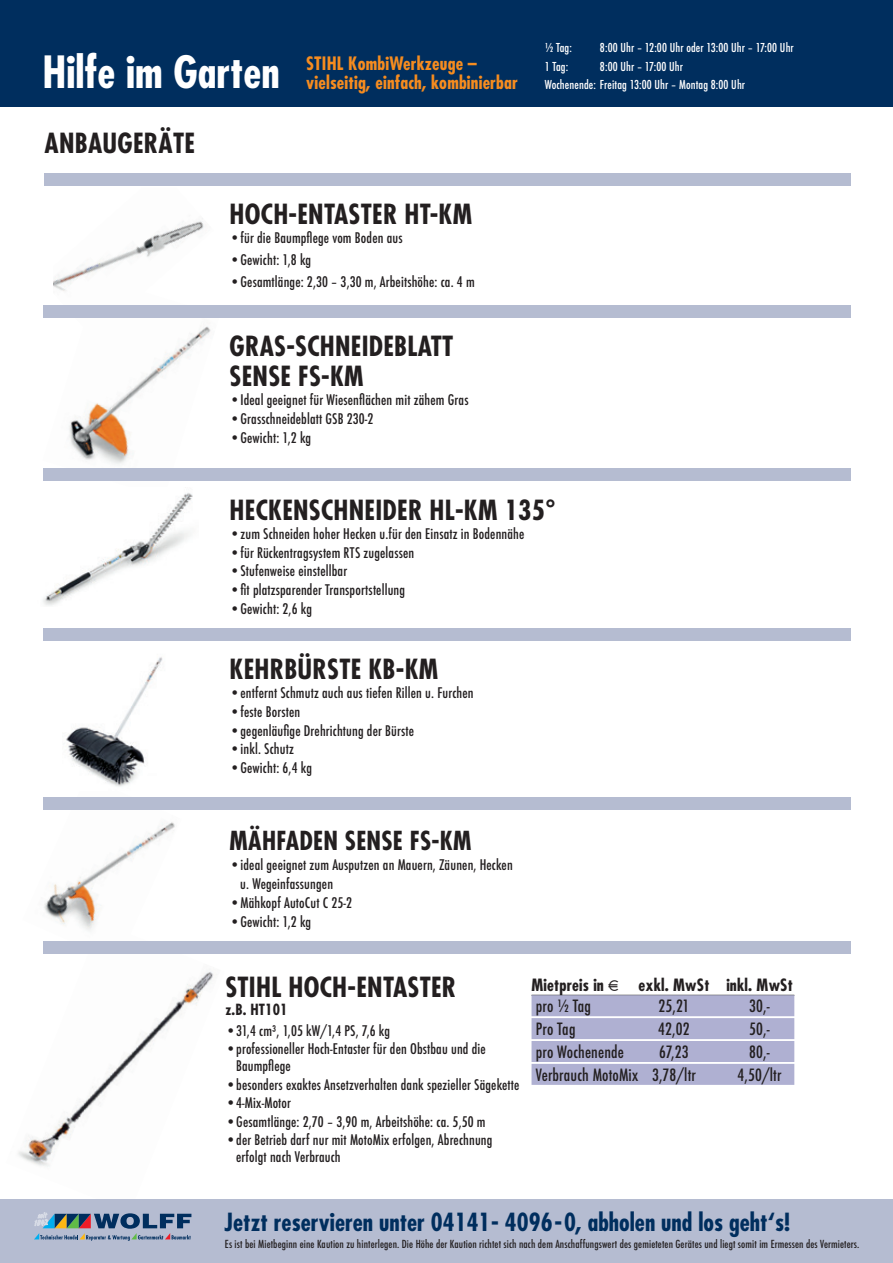
<style>
.page{position:relative;width:893px;height:1263px;background:#fff}
.page>*{position:absolute;margin:0;border:0;box-sizing:border-box;transform-origin:0 0}
.t1{font:700 condensed 43.2px "Futura";color:#fff}
.t2{font:700 condensed 27px/30px "Futura";letter-spacing:.01em;color:#231f20}
.t3{font:700 condensed 25.5px "Futura";letter-spacing:.01em;color:#231f20}
.t4{font:700 condensed 24.3px "Futura";color:#002e5e}
.t5{font:700 condensed 18px/19.5px "Futura";letter-spacing:.01em;color:#f68c1f}
.t6{font:500 condensed 16.5px "Futura";letter-spacing:.01em;color:#231f20}
.t7{font:700 condensed 16.5px/21.6px "Futura";letter-spacing:.01em;color:#231f20}
.t8{font:700 condensed 15px "Futura";letter-spacing:.01em;color:#231f20}
.t9{font:500 condensed 14.25px/16.5px "Futura";letter-spacing:.01em;color:#231f20}
.t10{font:500 condensed 12px/18.5px "Futura";letter-spacing:.01em;color:#fff;text-align:center}
.t11{font:500 condensed 10.8px "Futura";letter-spacing:.01em;color:#231f20}
.s1{font-family:"Louis George Cafe";font-weight:400;font-stretch:normal}
.s2{font-weight:500}
</style>
<div class="page">
<img style="left:44px;top:822px;width:131px;height:100px">
<img style="left:58px;top:218px;width:146px;height:60px">
<img style="left:43px;top:278px;width:177px;height:186px">
<img style="left:43px;top:493px;width:150px;height:113px">
<img style="left:66px;top:657px;width:97px;height:130px">
<div style="left:43px;top:305px;width:807px;height:12px;background:#b5bcd1"></div>
<div style="left:43px;top:468px;width:807px;height:13px;background:#b5bcd1"></div>
<div style="left:43px;top:628px;width:807px;height:13px;background:#b5bcd1"></div>
<div style="left:44px;top:173px;width:806px;height:13px;background:#b5bcd1"></div>
<div style="left:43px;top:797px;width:807px;height:13px;background:#b5bcd1"></div>
<div style="left:0;top:0;width:893px;height:106px;background:#002e5e"></div>
<div style="left:531px;top:995px;width:263px;height:21px;background:#afb0d2"></div>
<div style="left:531px;top:1018px;width:263px;height:21px;background:#afb0d2"></div>
<div style="left:531px;top:1041px;width:263px;height:21px;background:#afb0d2"></div>
<div style="left:531px;top:1064px;width:263px;height:21px;background:#afb0d2"></div>
<img style="left:18px;top:922px;width:196px;height:245px">
<div style="left:0;top:1199px;width:893px;height:64px;background:#b5bcd1"></div>
<svg style="left:34px;top:1212px;width:157px;height:29px"></svg>
<div style="left:43px;top:941px;width:807px;height:13px;background:#b5bcd1"></div>
<h1 class="t1" style="left:43px;top:45px;width:239px">Hilfe im Garten</h1>
<p class="t5" style="left:306px;top:53px;width:213px">STIHL KombiWerkzeuge – vielseitig, einfach, kombinierbar</p>
<h2 class="t2" style="left:45px;top:128px;width:152px">ANBAUGERÄTE</h2>
<h2 class="t2" style="left:230px;top:199px;width:244px">HOCH-ENTASTER HT-KM</h2>
<p class="t9" style="left:230px;top:230px;width:175px">•für die Baumpflege vom Boden aus</p>
<p class="t9" style="left:230px;top:252px;width:83px">•Gewicht: 1,8 kg</p>
<p class="t9" style="left:230px;top:273px;width:247px">•Gesamtlänge: 2,30 – 3,30 m, Arbeitshöhe: ca. 4 m</p>
<h2 class="t2" style="left:230px;top:331px;width:225px">GRAS-SCHNEIDEBLATT<br>SENSE FS-KM</h2>
<p class="t9" style="left:230px;top:392px;width:240px">•Ideal geeignet für Wiesenflächen mit zähem Gras</p>
<p class="t9" style="left:230px;top:410px;width:145px">•Grasschneideblatt GSB 230-2</p>
<p class="t9" style="left:230px;top:429px;width:83px">•Gewicht: 1,2 kg</p>
<p class="t10" style="left:545px;top:39px;width:29px">½ Tag:</p>
<p class="t10" style="left:600px;top:39px;width:195px">8:00 Uhr – 12:00 Uhr oder 13:00 Uhr – 17:00 Uhr</p>
<p class="t10" style="left:545px;top:57px;width:25px">1 Tag:</p>
<p class="t10" style="left:545px;top:57px;width:202px">8:00 Uhr – 17:00 Uhr<br>Wochenende: Freitag 13:00 Uhr – Montag 8:00 Uhr</p>
<h2 class="t2" style="left:230px;top:495px;width:328px">HECKENSCHNEIDER HL-KM 135°</h2>
<p class="t9" style="left:230px;top:526px;width:296px">•zum Schneiden hoher Hecken u.für den Einsatz in Bodennähe</p>
<p class="t9" style="left:230px;top:544px;width:186px">•für Rückentragsystem RTS zugelassen</p>
<p class="t9" style="left:230px;top:563px;width:119px">•Stufenweise einstellbar</p>
<p class="t9" style="left:230px;top:581px;width:177px">•fit platzsparender Transportstellung</p>
<p class="t9" style="left:230px;top:600px;width:84px">•Gewicht: 2,6 kg</p>
<h2 class="t2" style="left:230px;top:654px;width:210px">KEHRBÜRSTE KB-KM</h2>
<p class="t9" style="left:230px;top:685px;width:245px">•entfernt Schmutz auch aus tiefen Rillen u. Furchen</p>
<p class="t9" style="left:230px;top:704px;width:72px">•feste Borsten</p>
<p class="t9" style="left:230px;top:722px;width:186px">•gegenläufige Drehrichtung der Bürste</p>
<p class="t9" style="left:230px;top:741px;width:66px">•inkl. Schutz</p>
<p class="t9" style="left:230px;top:759px;width:84px">•Gewicht: 6,4 kg</p>
<h3 class="t3" style="left:230px;top:825px;width:243px">MÄHFADEN SENSE FS-KM</h3>
<p class="t9" style="left:240px;top:855px;width:274px;line-height:19.5px;text-indent:-11px">•ideal geeignet zum Ausputzen an Mauern, Zäunen, Hecken u. Wegeinfassungen</p>
<p class="t9" style="left:230px;top:894px;width:124px">•Mähkopf AutoCut C 25-2</p>
<p class="t9" style="left:230px;top:913px;width:83px">•Gewicht: 1,2 kg</p>
<h2 class="t2" style="left:225px;top:972px;width:232px">STIHL HOCH-ENTASTER</h2>
<p class="t8" style="left:225px;top:1000px;width:64px">z.B. HT101</p>
<p class="t9" style="left:225px;top:1022px;width:166px">•31,4 cm³, 1,05 kW/1,4 PS, 7,6 kg</p>
<p class="t9" style="left:236px;top:1041px;width:251px;text-indent:-11px">•professioneller Hoch-Entaster für den Obstbau und die<br>Baumpflege</p>
<p class="t9" style="left:225px;top:1076px;width:296px">•besonders exaktes Ansetzverhalten dank spezieller Sägekette</p>
<p class="t9" style="left:225px;top:1095px;width:67px">•4-Mix-Motor</p>
<p class="t9" style="left:225px;top:1113px;width:262px">•Gesamtlänge: 2,70 – 3,90 m, Arbeitshöhe: ca. 5,50 m</p>
<p class="t9" style="left:236px;top:1132px;width:258px;text-indent:-11px">•der Betrieb darf nur mit MotoMix erfolgen, Abrechnung erfolgt nach Verbrauch</p>
<p class="t7" style="left:531px;top:974px;width:263px">Mietpreis in <span class="s1">€</span> exkl. MwSt inkl. MwSt <span class="s2">pro ½ Tag</span></p>
<p class="t6" style="left:658px;top:995px;width:32px">25,21</p>
<p class="t6" style="left:749px;top:995px;width:22px">30,-</p>
<p class="t6" style="left:536px;top:1018px;width:41px">Pro Tag</p>
<p class="t6" style="left:658px;top:1018px;width:33px">42,02</p>
<p class="t6" style="left:749px;top:1018px;width:22px">50,-</p>
<p class="t6" style="left:536px;top:1041px;width:90px">pro Wochenende</p>
<p class="t6" style="left:659px;top:1041px;width:31px">67,23</p>
<p class="t6" style="left:749px;top:1041px;width:22px">80,-</p>
<p class="t6" style="left:536px;top:1064px;width:162px">Verbrauch MotoMix 3,78/ltr</p>
<p class="t6" style="left:738px;top:1064px;width:45px">4,50/ltr</p>
<h3 class="t4" style="left:225px;top:1207px;width:567px">Jetzt reservieren unter 04141- 4096-0, abholen und los geht‘s!</h3>
<p class="t11" style="left:225px;top:1237px;width:636px">Es ist bei Mietbeginn eine Kaution zu hinterlegen. Die Höhe der Kaution richtet sich nach dem Anschaffungswert des gemieteten Gerätes und liegt somit im Ermessen des Vermieters.</p>
</div>
